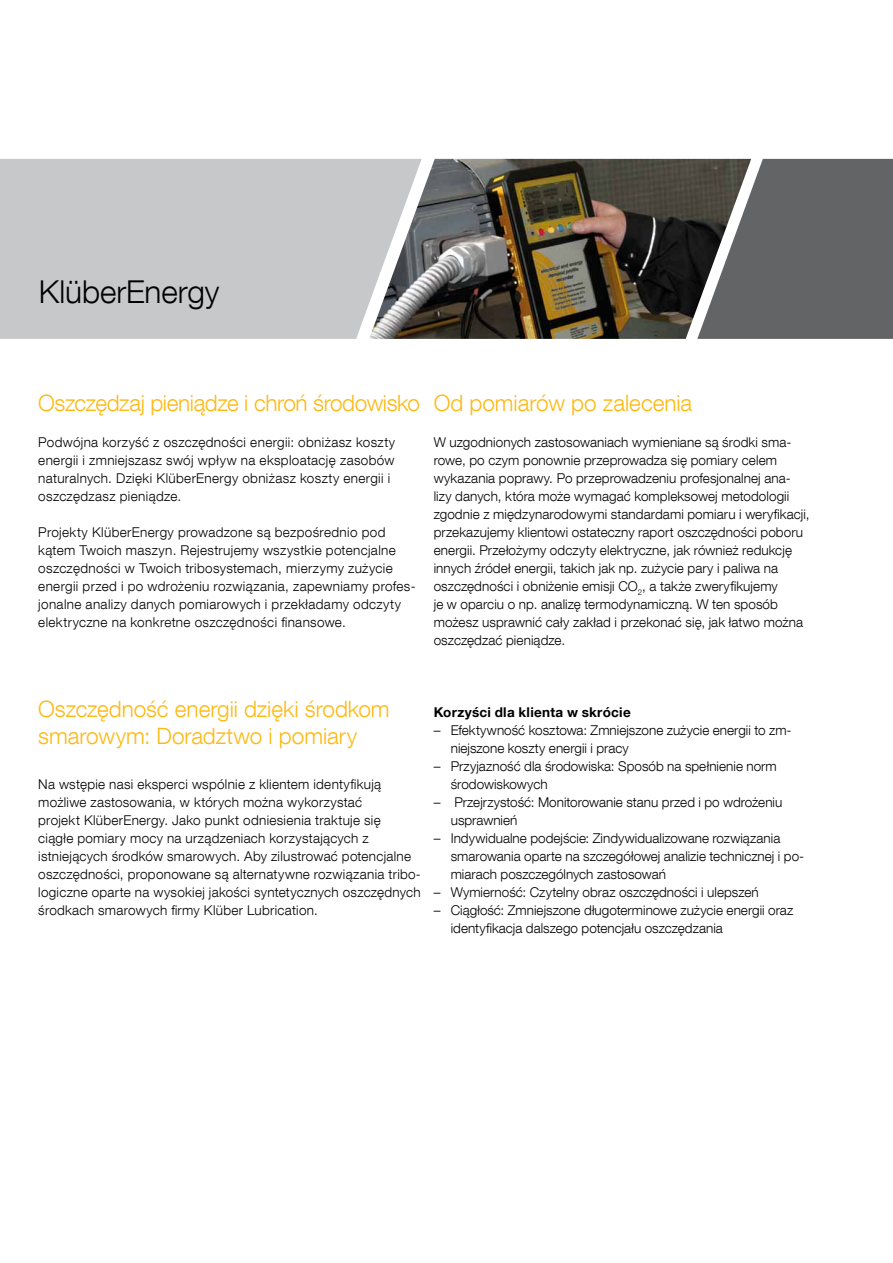
<style>
.page{position:relative;width:893px;height:1263px;background:#fff}
.page>*{position:absolute;margin:0;border:0;box-sizing:border-box;transform-origin:0 0}
.t1{font:300 31.5px "Helvetica Neue LT Com";letter-spacing:-.005em;color:#000}
.t2{font:300 22.5px/27px "Helvetica Neue LT Com";letter-spacing:-.005em;color:#fdb913}
.t3{font:300 13.5px/18px "Helvetica Neue LT Com";letter-spacing:.01em;color:#000}
.t4{font:700 13.5px "Helvetica Neue LT Com";letter-spacing:.02em;color:#000}
</style>
<div class="page">
<div style="left:0;top:159px;width:369px;height:180px;background:#c7c8ca"></div>
<img style="left:369px;top:159px;width:328px;height:180px">
<svg style="left:697px;top:159px;width:196px;height:180px;background:#666768"></svg>
<h1 class="t1" style="left:39px;top:272px;width:182px">KlüberEnergy</h1>
<h2 class="t2" style="left:38px;top:389px;width:383px">Oszczędzaj pieniądze i chroń środowisko</h2>
<p class="t3" style="left:38px;top:433px;width:358px">Podwójna korzyść z oszczędności energii: obniżasz koszty energii i zmniejszasz swój wpływ na eksploatację zasobów naturalnych. Dzięki KlüberEnergy obniżasz koszty energii i oszczędzasz pieniądze.</p>
<p class="t3" style="left:38px;top:523px;width:379px">Projekty KlüberEnergy prowadzone są bezpośrednio pod kątem Twoich maszyn. Rejestrujemy wszystkie potencjalne oszczędności w Twoich tribosystemach, mierzymy zużycie energii przed i po wdrożeniu rozwiązania, zapewniamy profes&shy;jonalne analizy danych pomiarowych i przekładamy odczyty elektryczne na konkretne oszczędności finansowe.</p>
<h2 class="t2" style="left:434px;top:389px;width:260px">Od pomiarów po zalecenia</h2>
<p class="t3" style="left:434px;top:433px;width:377px">W uzgodnionych zastosowaniach wymieniane są środki sma&shy;rowe, po czym ponownie przeprowadza się pomiary celem wykazania poprawy. Po przeprowadzeniu profesjonalnej ana&shy;lizy danych, która może wymagać kompleksowej metodologii zgodnie z międzynarodowymi standardami pomiaru i weryfikacji, przekazujemy klientowi ostateczny raport oszczędności poboru energii. Przełożymy odczyty elektryczne, jak również redukcję innych źródeł energii, takich jak np. zużycie pary i paliwa na oszczędności i obniżenie emisji CO<sub>2</sub>, a także zweryfikujemy<br>je w oparciu o np. analizę termodynamiczną. W ten sposób możesz usprawnić cały zakład i przekonać się, jak łatwo można oszczędzać pieniądze.</p>
<h2 class="t2" style="left:38px;top:695px;width:353px">Oszczędność energii dzięki środkom smarowym: Doradztwo i pomiary</h2>
<p class="t3" style="left:38px;top:775px;width:384px">Na wstępie nasi eksperci wspólnie z klientem identyfikują możliwe zastosowania, w których można wykorzystać<br>projekt KlüberEnergy. Jako punkt odniesienia traktuje się<br>ciągłe pomiary mocy na urządzeniach korzystających z istniejących środków smarowych. Aby zilustrować potencjalne oszczędności, proponowane są alternatywne rozwiązania tribo&shy;logiczne oparte na wysokiej jakości syntetycznych oszczędnych środkach smarowych firmy Klüber Lubrication.</p>
<p class="t4" style="left:434px;top:703px;width:199px">Korzyści dla klienta w skrócie</p>
<p class="t3" style="left:451px;top:721px;width:342px;text-indent:-17px">– Efektywność kosztowa: Zmniejszone zużycie energii to zm&shy;niejszone koszty energii i pracy</p>
<p class="t3" style="left:451px;top:757px;width:328px;text-indent:-17px">– Przyjazność dla środowiska: Sposób na spełnienie norm środowiskowych</p>
<p class="t3" style="left:451px;top:793px;width:333px;text-indent:-17px">– Przejrzystość: Monitorowanie stanu przed i po wdrożeniu usprawnień</p>
<p class="t3" style="left:451px;top:829px;width:355px;text-indent:-17px">– Indywidualne podejście: Zindywidualizowane rozwiązania smarowania oparte na szczegółowej analizie technicznej i po&shy;miarach poszczególnych zastosowań</p>
<p class="t3" style="left:434px;top:883px;width:327px">– Wymierność: Czytelny obraz oszczędności i ulepszeń</p>
<p class="t3" style="left:451px;top:901px;width:344px;text-indent:-17px">– Ciągłość: Zmniejszone długoterminowe zużycie energii oraz identyfikacja dalszego potencjału oszczędzania</p>
</div>
